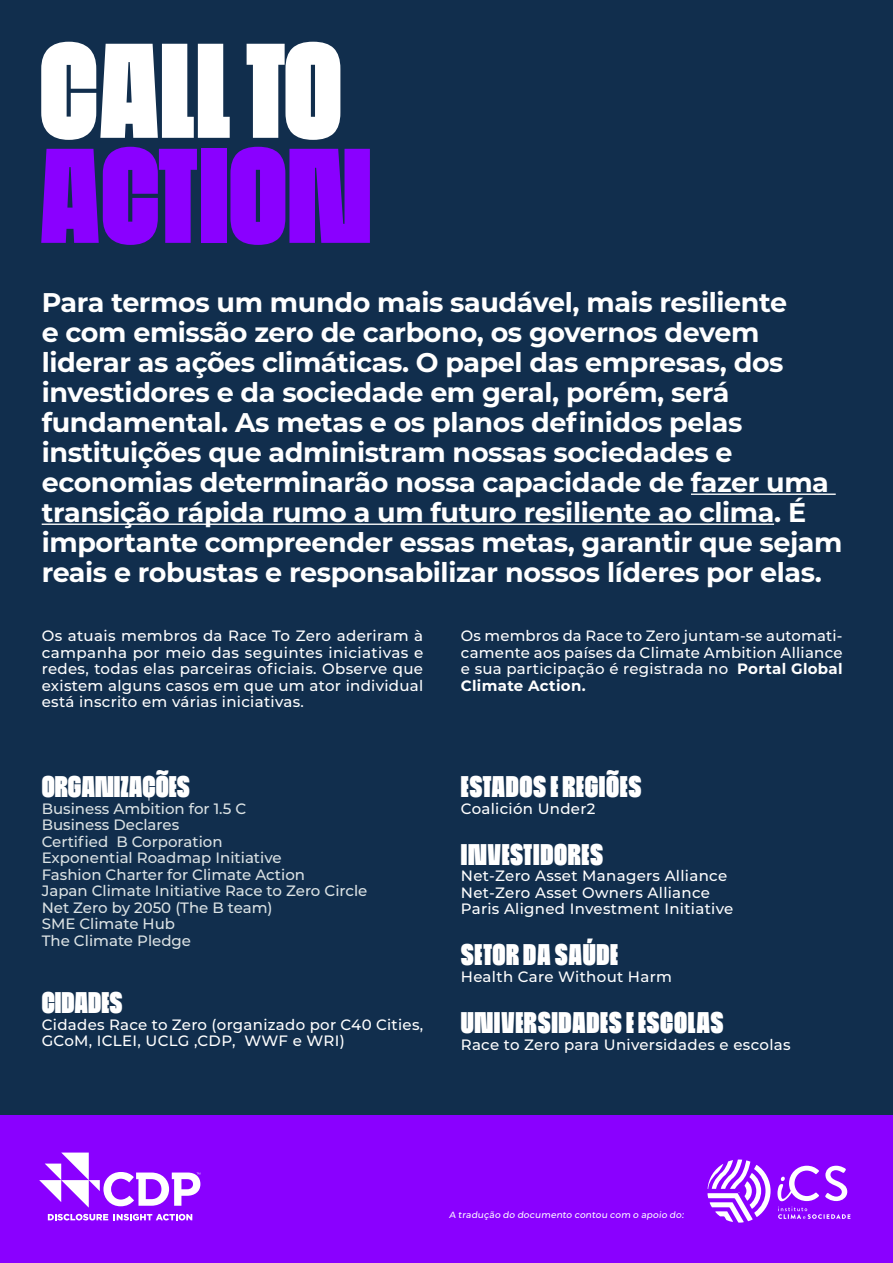
<style>
.page{position:relative;width:893px;height:1263px;background:#112e4d}
.page>*{position:absolute;margin:0;border:0;box-sizing:border-box;transform-origin:0 0}
.t1{font:135px "Cinderblock 50";color:#fff}
.t2{font:135px "Cinderblock 50";color:#8a00ff}
.t3{font:30px "Cinderblock 50";letter-spacing:.02em;color:#fff}
.t4{font:30px "Cinderblock 50";color:#fff}
.t5{font:700 27px/30px "Montserrat";letter-spacing:-.015em;color:#fff}
.t6{font:500 15px/16.5px "Montserrat";letter-spacing:.02em;color:#fff;text-align:justify}
.t7{font:500 15px/16.5px "Montserrat";color:#dbe2e4}
.t8{font:500 9px "Montserrat";color:#fff}
.s1{font-weight:700}
</style>
<div class="page">
<hr style="left:691px;top:493px;width:145px;height:2px;background:#fff">
<hr style="left:42px;top:523px;width:732px;height:2px;background:#fff">
<div style="left:0;top:1115px;width:893px;height:148px;background:#8a00ff"></div>
<svg style="left:39px;top:1152px;width:161px;height:56px"></svg>
<svg style="left:48px;top:1214px;width:60px;height:6px"></svg>
<svg style="left:114px;top:1214px;width:78px;height:6px"></svg>
<svg style="left:777px;top:1166px;width:73px;height:53px"></svg>
<svg style="left:707px;top:1159px;width:64px;height:63px"></svg>
<h1 class="t1" style="left:39px;top:16px;width:305px">CALL TO</h1>
<h1 class="t2" style="left:39px;top:121px;width:334px">ACTION</h1>
<p class="t5" style="left:42px;top:286px;width:802px">Para termos um mundo mais saudável, mais resiliente<br>e com emissão zero de carbono, os governos devem liderar as ações climáticas. O papel das empresas, dos investidores e da sociedade em geral, porém, será fundamental. As metas e os planos definidos pelas instituições que administram nossas sociedades e economias determinarão nossa capacidade de fazer uma transição rápida rumo a um futuro resiliente ao clima. É importante compreender essas metas, garantir que sejam reais e robustas e responsabilizar nossos líderes por elas.</p>
<p class="t6" style="left:42px;top:627px;width:383px">Os atuais membros da Race To Zero aderiram à campanha por meio das seguintes iniciativas e redes, todas elas parceiras oficiais. Observe que existem alguns casos em que um ator individual está inscrito em várias iniciativas.</p>
<p class="t6" style="left:461px;top:627px;width:383px">Os membros da Race to Zero juntam-se automati&shy;camente aos países da Climate Ambition Alliance e sua participação é registrada no <span class="s1">Portal Global Climate Action.</span></p>
<h2 class="t4" style="left:42px;top:770px;width:150px">ORGANIZAÇÕES</h2>
<p class="t7" style="left:42px;top:799px;width:327px">Business Ambition for 1.5 C<br>Business Declares<br>Certified B Corporation<br>Exponential Roadmap Initiative<br>Fashion Charter for Climate Action<br>Japan Climate Initiative Race to Zero Circle<br>Net Zero by 2050 (The B team)<br>SME Climate Hub<br>The Climate Pledge</p>
<h2 class="t4" style="left:42px;top:986px;width:82px">CIDADES</h2>
<p class="t6" style="left:42px;top:1015px;width:383px">Cidades Race to Zero (organizado por C40 Cities,<br>GCoM, ICLEI, UCLG ,CDP, WWF e WRI)</p>
<h2 class="t3" style="left:461px;top:770px;width:182px">ESTADOS E REGIÕES</h2>
<p class="t6" style="left:461px;top:799px;width:136px">Coalición Under2</p>
<h2 class="t3" style="left:461px;top:838px;width:144px">INVESTIDORES</h2>
<p class="t6" style="left:461px;top:867px;width:274px;text-align:left">Net-Zero Asset Managers Alliance<br>Net-Zero Asset Owners Alliance<br>Paris Aligned Investment Initiative</p>
<h2 class="t3" style="left:461px;top:938px;width:159px">SETOR DA SAÚDE</h2>
<p class="t6" style="left:461px;top:968px;width:213px">Health Care Without Harm</p>
<h2 class="t3" style="left:461px;top:1006px;width:264px">UNIVERSIDADES E ESCOLAS</h2>
<p class="t6" style="left:461px;top:1035px;width:331px">Race to Zero para Universidades e escolas</p>
<p class="t8" style="left:449px;top:1208px;width:238px">A tradução do documento contou com o apoio do:</p>
</div>
